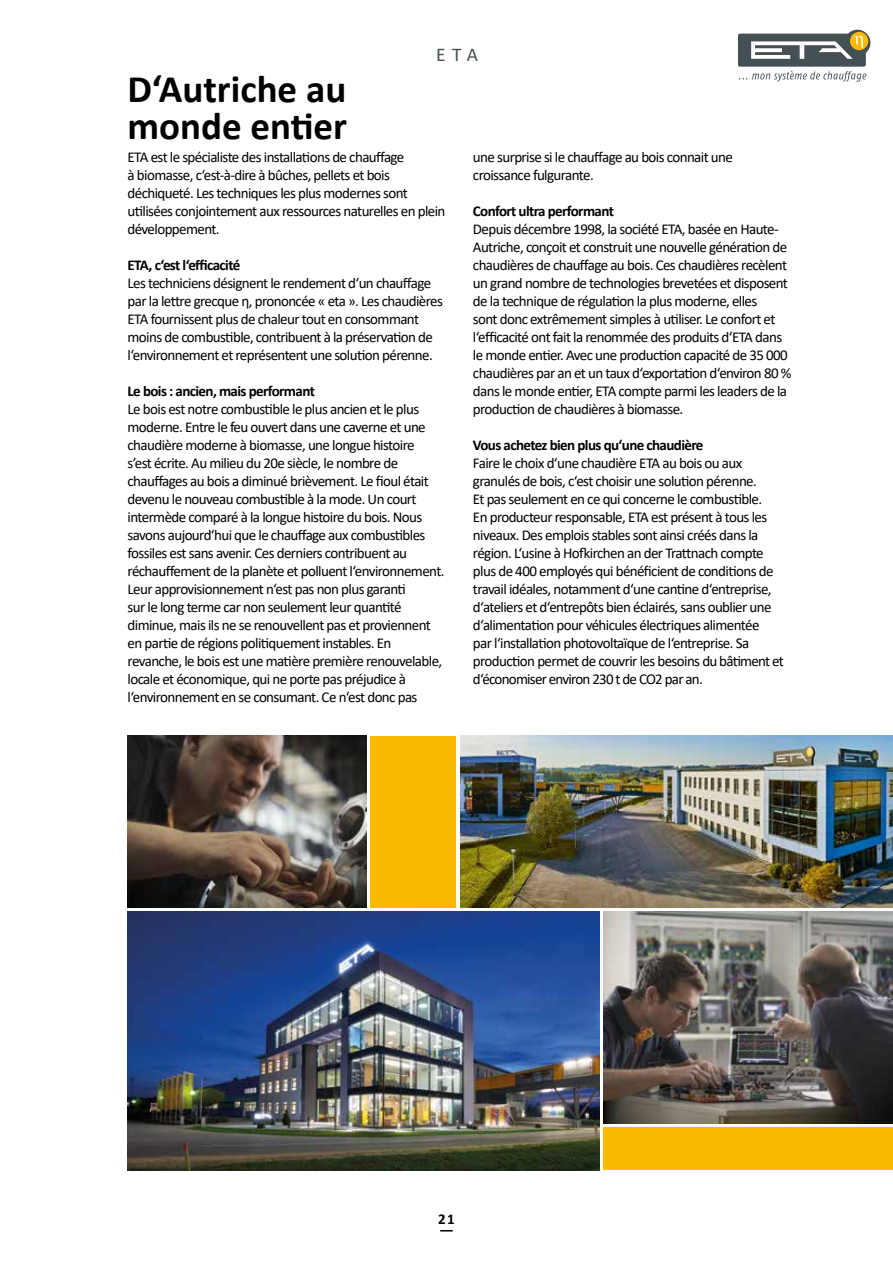
<style>
.page{position:relative;width:893px;height:1263px;background:#fff}
.page>*{position:absolute;margin:0;border:0;box-sizing:border-box;transform-origin:0 0}
.t1{font:700 39px/37.5px "Calibri";color:#000}
.t2{font:19.5px "Calibri";color:#455055}
.t3{font:15px/18px "Calibri";letter-spacing:-.04em;color:#000}
.t4{font:700 15px "Calibri";letter-spacing:-.04em;color:#000}
</style>
<div class="page">
<div style="left:604px;top:1127px;width:289px;height:43px;background:#fbb900"></div>
<img style="left:604px;top:912px;width:289px;height:211px">
<img style="left:128px;top:736px;width:238px;height:171px">
<div style="left:371px;top:736px;width:85px;height:171px;background:#fbb900"></div>
<img style="left:128px;top:912px;width:472px;height:258px">
<img style="left:460px;top:736px;width:433px;height:171px">
<svg style="left:738px;top:30px;width:132px;height:52px"></svg>
<h2 class="t2" style="left:436px;top:41px;width:44px">ETA</h2>
<h1 class="t1" style="left:128px;top:69px;width:221px">D‘Autriche au monde entier</h1>
<p class="t3" style="left:128px;top:148px;width:319px">ETA est le spécialiste des installations de chauffage<br>à biomasse, c‘est-à-dire à bûches, pellets et bois déchiqueté. Les techniques les plus modernes sont utilisées conjointement aux ressources naturelles en plein développement.</p>
<p class="t4" style="left:128px;top:254px;width:114px">ETA, c‘est l‘efficacité</p>
<p class="t3" style="left:128px;top:274px;width:317px">Les techniciens désignent le rendement d‘un chauffage par la lettre grecque η, prononcée « eta ». Les chaudières ETA fournissent plus de chaleur tout en consommant moins de combustible, contribuent à la préservation de l‘environnement et représentent une solution pérenne.</p>
<p class="t4" style="left:128px;top:380px;width:189px">Le bois : ancien, mais performant</p>
<p class="t3" style="left:128px;top:400px;width:318px">Le bois est notre combustible le plus ancien et le plus moderne. Entre le feu ouvert dans une caverne et une chaudière moderne à biomasse, une longue histoire<br>s’est écrite. Au milieu du 20e siècle, le nombre de chauffages au bois a diminué brièvement. Le fioul était devenu le nouveau combustible à la mode. Un court intermède comparé à la longue histoire du bois. Nous savons aujourd‘hui que le chauffage aux combustibles fossiles est sans avenir. Ces derniers contribuent au réchauffement de la planète et polluent l‘environnement.<br>Leur approvisionnement n‘est pas non plus garanti<br>sur le long terme car non seulement leur quantité diminue, mais ils ne se renouvellent pas et proviennent en partie de régions politiquement instables. En revanche, le bois est une matière première renouvelable, locale et économique, qui ne porte pas préjudice à l‘environnement en se consumant. Ce n‘est donc pas</p>
<p class="t3" style="left:473px;top:148px;width:261px">une surprise si le chauffage au bois connait une croissance fulgurante.</p>
<p class="t4" style="left:473px;top:200px;width:142px">Confort ultra performant</p>
<p class="t3" style="left:473px;top:220px;width:320px">Depuis décembre 1998, la société ETA, basée en Haute-Autriche, conçoit et construit une nouvelle génération de chaudières de chauffage au bois. Ces chaudières recèlent un grand nombre de technologies brevetées et disposent de la technique de régulation la plus moderne, elles<br>sont donc extrêmement simples à utiliser. Le confort et l‘efficacité ont fait la renommée des produits d‘ETA dans le monde entier. Avec une production capacité de 35 000 chaudières par an et un taux d‘exportation d‘environ 80 % dans le monde entier, ETA compte parmi les leaders de la production de chaudières à biomasse.</p>
<p class="t4" style="left:473px;top:434px;width:232px">Vous achetez bien plus qu‘une chaudière</p>
<p class="t3" style="left:473px;top:454px;width:312px">Faire le choix d‘une chaudière ETA au bois ou aux granulés de bois, c‘est choisir une solution pérenne.<br>Et pas seulement en ce qui concerne le combustible.<br>En producteur responsable, ETA est présent à tous les niveaux. Des emplois stables sont ainsi créés dans la région. L‘usine à Hofkirchen an der Trattnach compte plus de 400 employés qui bénéficient de conditions de travail idéales, notamment d‘une cantine d‘entreprise, d‘ateliers et d‘entrepôts bien éclairés, sans oublier une d‘alimentation pour véhicules électriques alimentée<br>par l‘installation photovoltaïque de l‘entreprise. Sa production permet de couvrir les besoins du bâtiment et d‘économiser environ 230 t de CO2 par an.</p>
<p class="t4" style="left:438px;top:1208px;width:18px">21</p>
</div>
